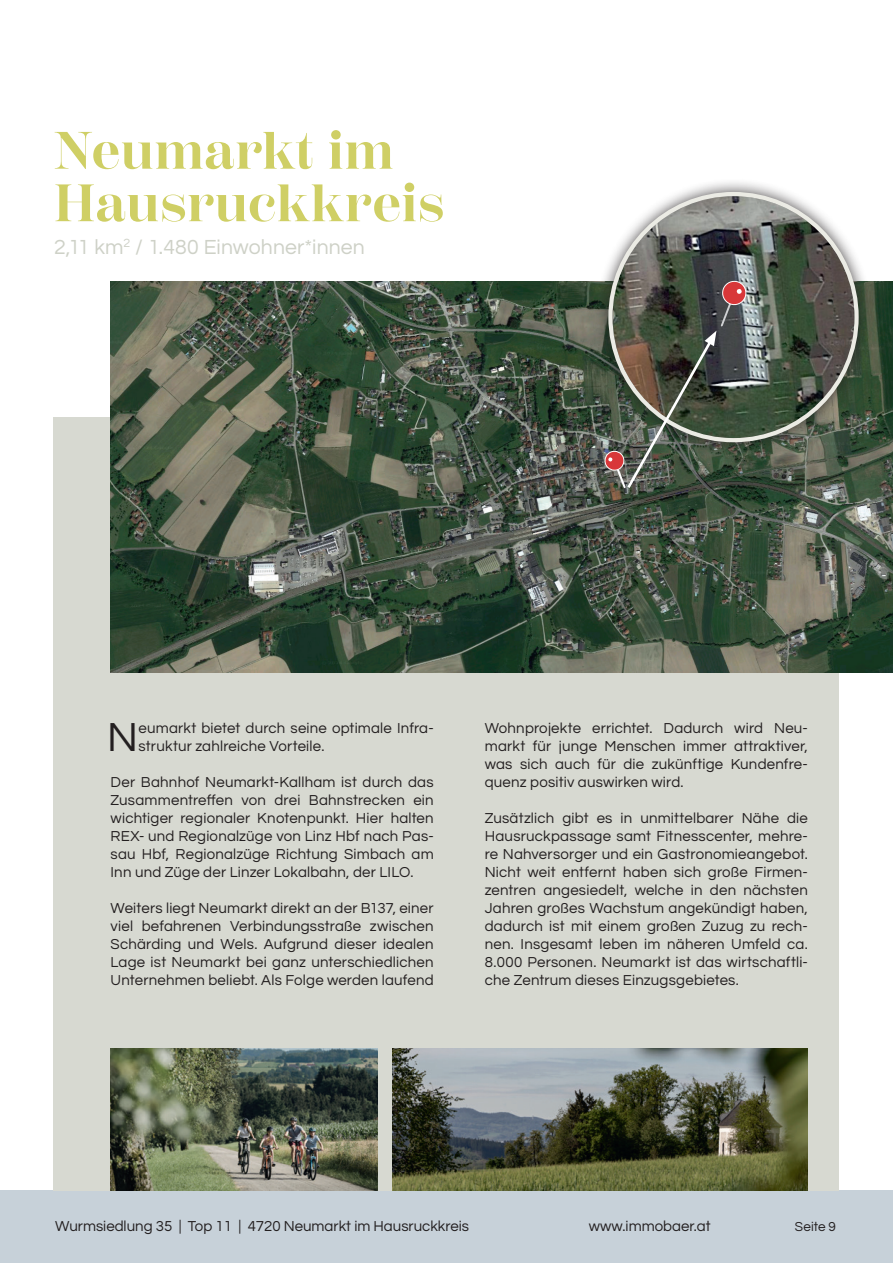
<style>
.page{position:relative;width:893px;height:1263px;background:#fff}
.page>*{position:absolute;margin:0;border:0;box-sizing:border-box;transform-origin:0 0}
.t1{font:700 52.5px/52.5px "Scotch Display";letter-spacing:.01em;color:#cfcf65}
.t2{font:42.15px "Questrial";color:#231f20}
.t3{font:21.15px "Questrial";letter-spacing:.005em;color:#ced1c7}
.t4{font:15px/18px "Questrial";letter-spacing:.015em;color:#231f20;text-align:justify}
.t5{font:13.5px "Questrial";letter-spacing:.005em;color:#231f20}
</style>
<div class="page">
<div style="left:0;top:1191px;width:893px;height:72px;background:#c7d1d9"></div>
<div style="left:54px;top:418px;width:785px;height:773px;background:#d7d9d1"></div>
<img style="left:393px;top:1048px;width:415px;height:143px">
<img style="left:111px;top:281px;width:782px;height:392px">
<div style="left:594px;top:178px;width:278px;height:278px;background:#231f20;opacity:.78"></div>
<img style="left:612px;top:196px;width:242px;height:242px;border-radius:121px">
<img style="left:604px;top:280px;width:143px;height:211px">
<img style="left:111px;top:1048px;width:266px;height:143px">
<h1 class="t1" style="left:54px;top:125px;width:392px">Neumarkt im<br>Hausruckkreis</h1>
<h3 class="t3" style="left:54px;top:237px;width:312px">2,11 km<sup>2</sup> / 1.480 Einwohner*innen</h3>
<h2 class="t2" style="left:107px;top:717px;width:32px">N</h2>
<p class="t4" style="left:138px;top:720px;width:297px">eumarkt bietet durch seine optimale Infra&shy;struktur zahlreiche Vorteile.</p>
<p class="t4" style="left:111px;top:774px;width:325px">Der Bahnhof Neumarkt-Kallham ist durch das Zusammentreffen von drei Bahnstrecken ein wichtiger regionaler Knotenpunkt. Hier halten REX- und Regionalzüge von Linz Hbf nach Pas&shy;sau Hbf, Regionalzüge Richtung Simbach am Inn und Züge der Linzer Lokalbahn, der LILO.</p>
<p class="t4" style="left:111px;top:900px;width:325px">Weiters liegt Neumarkt direkt an der B137, einer viel befahrenen Verbindungsstraße zwischen Schärding und Wels. Aufgrund dieser idealen Lage ist Neumarkt bei ganz unterschiedlichen Unternehmen beliebt. Als Folge werden laufend</p>
<p class="t4" style="left:485px;top:720px;width:325px">Wohnprojekte errichtet. Dadurch wird Neu&shy;markt für junge Menschen immer attraktiver, was sich auch für die zukünftige Kundenfre&shy;quenz positiv auswirken wird.</p>
<p class="t4" style="left:485px;top:810px;width:325px">Zusätzlich gibt es in unmittelbarer Nähe die Hausruckpassage samt Fitnesscenter, mehre&shy;re Nahversorger und ein Gastronomieangebot.<br>Nicht weit entfernt haben sich große Firmen&shy;zentren angesiedelt, welche in den nächsten Jahren großes Wachstum angekündigt haben, dadurch ist mit einem großen Zuzug zu rech&shy;nen. Insgesamt leben im näheren Umfeld ca.<br>8.000 Personen. Neumarkt ist das wirtschaftli&shy;che Zentrum dieses Einzugsgebietes.</p>
<p class="t4" style="left:55px;top:1218px;width:415px">Wurmsiedlung 35 | Top 11 | 4720 Neumarkt im Hausruckkreis</p>
<p class="t4" style="left:589px;top:1218px;width:123px">www.immobaer.at</p>
<p class="t5" style="left:795px;top:1220px;width:43px">Seite 9</p>
</div>
